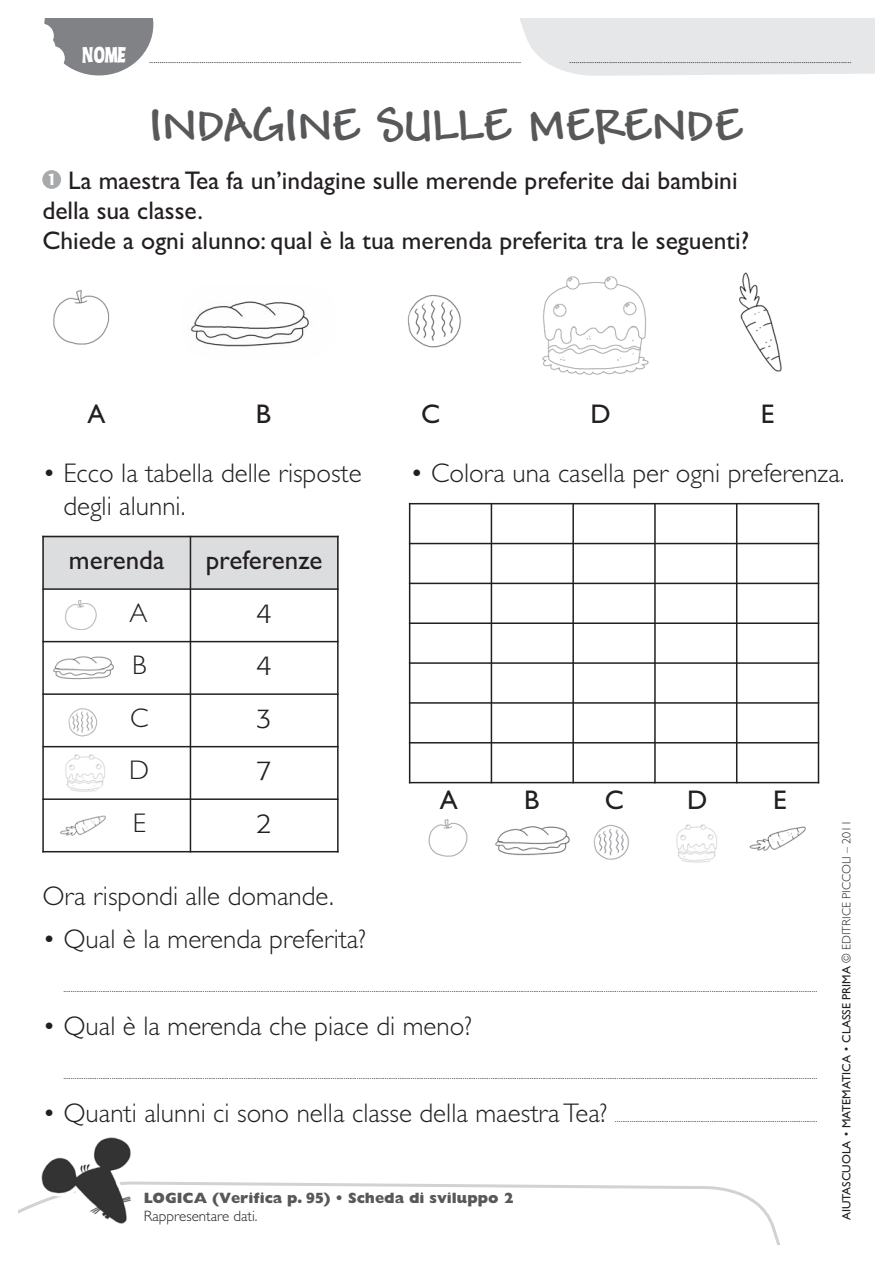
<style>
.page{position:relative;width:893px;height:1263px;background:#fff}
.page>*{position:absolute;margin:0;border:0;box-sizing:border-box;transform-origin:0 0}
.t1{font:700 49.5px "Andy";color:#57585a}
.t2{font:300 27px/33px "Gill Sans";color:#231f20}
.t3{font:27px "Gill Sans";color:#231f20}
.t4{font:300 27px "Formata";color:#231f20}
.t5{font:25.5px/30px "Gill Sans";color:#231f20}
.t6{font:700 18px "Dick Van Dyke";color:#fff}
.t7{font:500 16.5px "Formata";color:#fff}
.t8{font:800 15px "Gill Sans";color:#57585a}
.t9{font:300 15px "Gill Sans";color:#231f20}
.t10{font:12px "Gill Sans";color:#231f20}
.t11{font:300 10.5px "Gill Sans";color:#231f20}
.t12{font:300 10.5px "Bernhardt";color:#231f20}
.s1{font-weight:300}
.s2{font-family:"Formata";font-weight:700}
</style>
<div class="page">
<img style="left:48px;top:654px;width:69px;height:30px;border-radius:15px">
<svg style="left:18px;top:1181px;width:762px;height:64px"></svg>
<img style="left:39px;top:1137px;width:93px;height:90px">
<div style="left:42px;top:170px;width:19px;height:19px;background:#a8a9ad;border-radius:50%"></div>
<svg style="left:519px;top:18px;width:355px;height:58px;background:#e7e8ea"></svg>
<svg style="left:44px;top:18px;width:109px;height:57px"></svg>
<div style="left:42px;top:536px;width:148px;height:53px;background:#dcdddf"></div>
<div style="left:190px;top:536px;width:148px;height:53px;background:#dcdddf"></div>
<hr style="left:42px;top:536px;width:2px;height:316px;background:#231f20">
<hr style="left:190px;top:536px;width:1px;height:316px;background:#231f20">
<hr style="left:337px;top:536px;width:1px;height:316px;background:#231f20">
<hr style="left:42px;top:536px;width:296px;height:1px;background:#231f20">
<hr style="left:42px;top:588px;width:296px;height:2px;background:#231f20">
<hr style="left:42px;top:641px;width:296px;height:1px;background:#231f20">
<hr style="left:42px;top:693px;width:296px;height:2px;background:#231f20">
<hr style="left:42px;top:746px;width:296px;height:1px;background:#231f20">
<hr style="left:42px;top:798px;width:296px;height:2px;background:#231f20">
<hr style="left:42px;top:851px;width:296px;height:1px;background:#231f20">
<hr style="left:409px;top:503px;width:1px;height:280px;background:#231f20">
<hr style="left:490px;top:503px;width:2px;height:280px;background:#231f20">
<hr style="left:572px;top:503px;width:2px;height:280px;background:#231f20">
<hr style="left:654px;top:503px;width:1px;height:280px;background:#231f20">
<hr style="left:736px;top:503px;width:1px;height:280px;background:#231f20">
<hr style="left:817px;top:503px;width:2px;height:280px;background:#231f20">
<hr style="left:409px;top:503px;width:410px;height:1px;background:#231f20">
<hr style="left:409px;top:543px;width:410px;height:1px;background:#231f20">
<hr style="left:409px;top:583px;width:410px;height:1px;background:#231f20">
<hr style="left:409px;top:622px;width:410px;height:2px;background:#231f20">
<hr style="left:409px;top:662px;width:410px;height:2px;background:#231f20">
<hr style="left:409px;top:702px;width:410px;height:2px;background:#231f20">
<hr style="left:409px;top:742px;width:410px;height:2px;background:#231f20">
<hr style="left:409px;top:782px;width:410px;height:1px;background:#231f20">
<img style="left:53px;top:289px;width:57px;height:56px">
<img style="left:65px;top:600px;width:32px;height:30px">
<img style="left:181px;top:285px;width:154px;height:72px;border-radius:27px">
<img style="left:407px;top:295px;width:55px;height:53px">
<img style="left:542px;top:276px;width:107px;height:99px">
<img style="left:65px;top:754px;width:41px;height:38px">
<img style="left:739px;top:272px;width:43px;height:100px">
<img style="left:58px;top:813px;width:55px;height:27px;border-radius:14px">
<img style="left:68px;top:708px;width:30px;height:29px">
<img style="left:489px;top:822px;width:86px;height:38px;border-radius:19px">
<img style="left:428px;top:819px;width:40px;height:38px">
<img style="left:676px;top:824px;width:41px;height:39px">
<img style="left:746px;top:822px;width:68px;height:35px;border-radius:17px">
<img style="left:593px;top:824px;width:36px;height:36px">
<h3 class="t6" style="left:82px;top:45px;width:46px">NOME</h3>
<p class="t12" style="left:149px;top:55px;width:373px">..................................................................................................................................................................................</p>
<p class="t12" style="left:569px;top:56px;width:284px">.......................................................................................................................................</p>
<h1 class="t1" style="left:149px;top:106px;width:595px">INDAGINE SULLE MERENDE</h1>
<h3 class="t5" style="left:42px;top:168px;width:708px;text-indent:26px">La maestra Tea fa un’indagine sulle merende preferite dai bambini della sua classe.<br>Chiede a ogni alunno: qual è la tua merenda preferita tra le seguenti?</h3>
<h3 class="t7" style="left:47px;top:172px;width:11px">1</h3>
<h2 class="t3" style="left:87px;top:404px;width:20px">A</h2>
<h2 class="t3" style="left:256px;top:404px;width:17px">B</h2>
<h2 class="t3" style="left:421px;top:404px;width:21px">C</h2>
<h2 class="t3" style="left:590px;top:404px;width:22px">D</h2>
<h2 class="t3" style="left:761px;top:404px;width:15px">E</h2>
<h2 class="t2" style="left:410px;top:459px;width:436px">• Colora una casella per ogni preferenza.</h2>
<h2 class="t2" style="left:63px;top:459px;width:300px;text-indent:-21px">• Ecco la tabella delle risposte degli alunni.</h2>
<h2 class="t3" style="left:69px;top:551px;width:97px">merenda</h2>
<h2 class="t3" style="left:206px;top:551px;width:118px">preferenze</h2>
<h2 class="t2" style="left:129px;top:599px;width:20px">A</h2>
<h2 class="t4" style="left:256px;top:601px;width:17px">4</h2>
<h2 class="t2" style="left:132px;top:652px;width:16px">B</h2>
<h2 class="t4" style="left:256px;top:654px;width:17px">4</h2>
<h2 class="t2" style="left:130px;top:704px;width:20px">C</h2>
<h2 class="t4" style="left:256px;top:706px;width:17px">3</h2>
<h2 class="t2" style="left:129px;top:757px;width:21px">D</h2>
<h2 class="t4" style="left:256px;top:759px;width:17px">7</h2>
<h2 class="t2" style="left:133px;top:809px;width:15px">E</h2>
<h2 class="t4" style="left:256px;top:812px;width:17px">2</h2>
<h2 class="t3" style="left:440px;top:790px;width:20px">A</h2>
<h2 class="t3" style="left:524px;top:790px;width:17px">B</h2>
<h2 class="t3" style="left:605px;top:790px;width:21px">C</h2>
<h2 class="t3" style="left:687px;top:790px;width:22px">D</h2>
<h2 class="t3" style="left:773px;top:790px;width:15px">E</h2>
<p class="t10" style="left:842px;top:1220px;width:402px;rotate:-90deg">AIUTASCUOLA <span class="s1">•</span> MATEMATICA <span class="s1">•</span> CLASSE PRIMA <span class="s1">© EDITRICE PICCOLI – 2011</span></p>
<h2 class="t2" style="left:42px;top:882px;width:293px">Ora rispondi alle domande.</h2>
<h2 class="t2" style="left:42px;top:926px;width:325px">• Qual è la merenda preferita?</h2>
<p class="t11" style="left:63px;top:984px;width:755px">......................................................................................................................................................................................................................................................................................................................................................................................................................</p>
<h2 class="t2" style="left:42px;top:1013px;width:431px">• Qual è la merenda che piace di meno?</h2>
<p class="t11" style="left:63px;top:1071px;width:755px">......................................................................................................................................................................................................................................................................................................................................................................................................................</p>
<h2 class="t2" style="left:42px;top:1100px;width:566px">• Quanti alunni ci sono nella classe della maestra Tea?</h2>
<p class="t11" style="left:615px;top:1115px;width:204px">.............................................................................................................</p>
<h3 class="t8" style="left:144px;top:1193px;width:371px">LOGICA (Verifica p. <span class="s2">95</span>) • Scheda di sviluppo 2</h3>
<h3 class="t9" style="left:144px;top:1211px;width:115px">Rappresentare dati.</h3>
</div>
